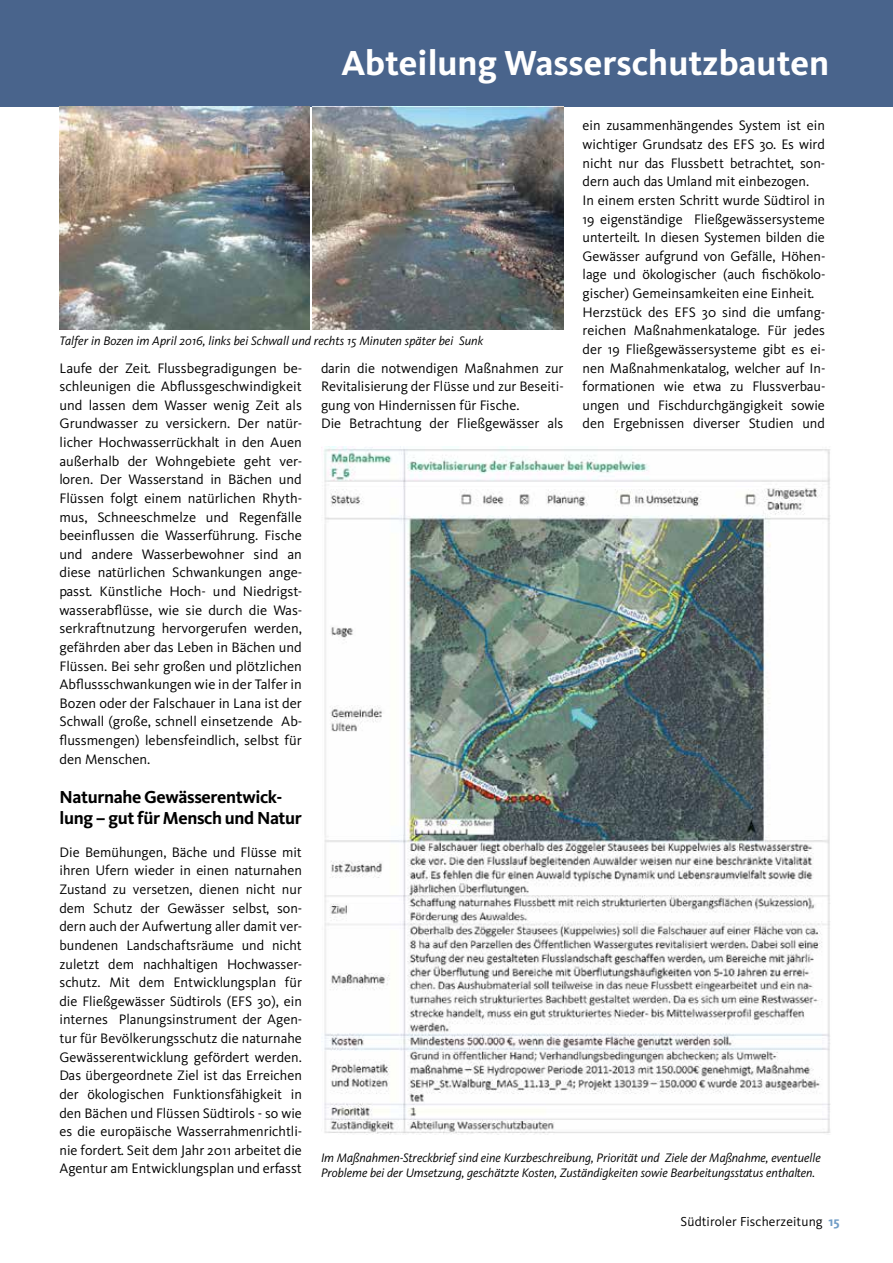
<style>
.page{position:relative;width:893px;height:1263px;background:#fff}
.page>*{position:absolute;margin:0;border:0;box-sizing:border-box;transform-origin:0 0}
.t1{font:700 36px "Kievit";color:#fff}
.t2{font:700 18px/21px "Kievit";letter-spacing:-.02em;color:#000}
.t3{font:14.25px/18.6px "Kievit";color:#000;text-align:justify}
.t4{font:13.5px "Kievit";letter-spacing:.01em;color:#000}
.t5{font:italic 12.75px/15px "Kievit";color:#000}
.s1{font-weight:700;color:#719dc6}
</style>
<div class="page">
<div style="left:0;top:0;width:893px;height:106px;background:#49648c"></div>
<img style="left:60px;top:106px;width:249px;height:224px">
<img style="left:313px;top:106px;width:250px;height:224px">
<img style="left:321px;top:446px;width:510px;height:689px">
<h1 class="t1" style="left:341px;top:41px;width:490px">Abteilung Wasserschutzbauten</h1>
<p class="t3" style="left:583px;top:116px;width:244px;text-align:left">ein zusammenhängendes System ist ein wichtiger Grundsatz des EFS 30. Es wird nicht nur das Flussbett betrachtet, son&shy;dern auch das Umland mit einbezogen.<br>In einem ersten Schritt wurde Südtirol in 19 eigenständige Fließgewässersysteme unterteilt. In diesen Systemen bilden die Gewässer aufgrund von Gefälle, Höhen&shy;lage und ökologischer (auch fischökolo&shy;gischer) Gemeinsamkeiten eine Einheit.<br>Herzstück des EFS 30 sind die umfang&shy;reichen Maßnahmenkataloge. Für jedes der 19 Fließgewässersysteme gibt es ei&shy;nen Maßnahmenkatalog, welcher auf In&shy;formationen wie etwa zu Flussverbau&shy;ungen und Fischdurchgängigkeit sowie den Ergebnissen diverser Studien und</p>
<p class="t5" style="left:60px;top:334px;width:425px">Talfer in Bozen im April 2016, links bei Schwall und rechts 15 Minuten später bei Sunk</p>
<p class="t3" style="left:60px;top:359px;width:244px">Laufe der Zeit. Flussbegradigungen be&shy;schleunigen die Abflussgeschwindigkeit und lassen dem Wasser wenig Zeit als Grundwasser zu versickern. Der natür&shy;licher Hochwasserrückhalt in den Auen außerhalb der Wohngebiete geht ver&shy;loren. Der Wasserstand in Bächen und Flüssen folgt einem natürlichen Rhyth&shy;mus, Schneeschmelze und Regenfälle beeinflussen die Wasserführung. Fische und andere Wasserbewohner sind an diese natürlichen Schwankungen ange&shy;passt. Künstliche Hoch- und Niedrigst&shy;wasserabflüsse, wie sie durch die Was&shy;serkraftnutzung hervorgerufen werden, gefährden aber das Leben in Bächen und Flüssen. Bei sehr großen und plötzlichen Abflussschwankungen wie in der Talfer in Bozen oder der Falschauer in Lana ist der Schwall (große, schnell einsetzende Ab&shy;flussmengen) lebensfeindlich, selbst für den Menschen.</p>
<p class="t2" style="left:60px;top:787px;width:244px">Naturnahe Gewässerentwick&shy;lung – gut für Mensch und Natur</p>
<p class="t3" style="left:60px;top:843px;width:244px">Die Bemühungen, Bäche und Flüsse mit ihren Ufern wieder in einen naturnahen Zustand zu versetzen, dienen nicht nur dem Schutz der Gewässer selbst, son&shy;dern auch der Aufwertung aller damit ver&shy;bundenen Landschaftsräume und nicht zuletzt dem nachhaltigen Hochwasser&shy;schutz. Mit dem Entwicklungsplan für die Fließgewässer Südtirols (EFS 30), ein internes Planungsinstrument der Agen&shy;tur für Bevölkerungsschutz die naturnahe Gewässerentwicklung gefördert werden.<br>Das übergeordnete Ziel ist das Erreichen der ökologischen Funktionsfähigkeit in den Bächen und Flüssen Südtirols - so wie es die europäische Wasserrahmenrichtli&shy;nie fordert. Seit dem Jahr 2011 arbeitet die Agentur am Entwicklungsplan und erfasst</p>
<p class="t3" style="left:321px;top:359px;width:244px;text-align:left">darin die notwendigen Maßnahmen zur Revitalisierung der Flüsse und zur Beseiti&shy;gung von Hindernissen für Fische.<br>Die Betrachtung der Fließgewässer als</p>
<p class="t5" style="left:321px;top:1150px;width:501px">Im Maßnahmen-Streckbrief sind eine Kurzbeschreibung, Priorität und Ziele der Maßnahme, eventuelle<br>Probleme bei der Umsetzung, geschätzte Kosten, Zuständigkeiten sowie Bearbeitungsstatus enthalten.</p>
<p class="t4" style="left:680px;top:1214px;width:161px">Südtiroler Fischerzeitung <span class="s1">15</span></p>
</div>
